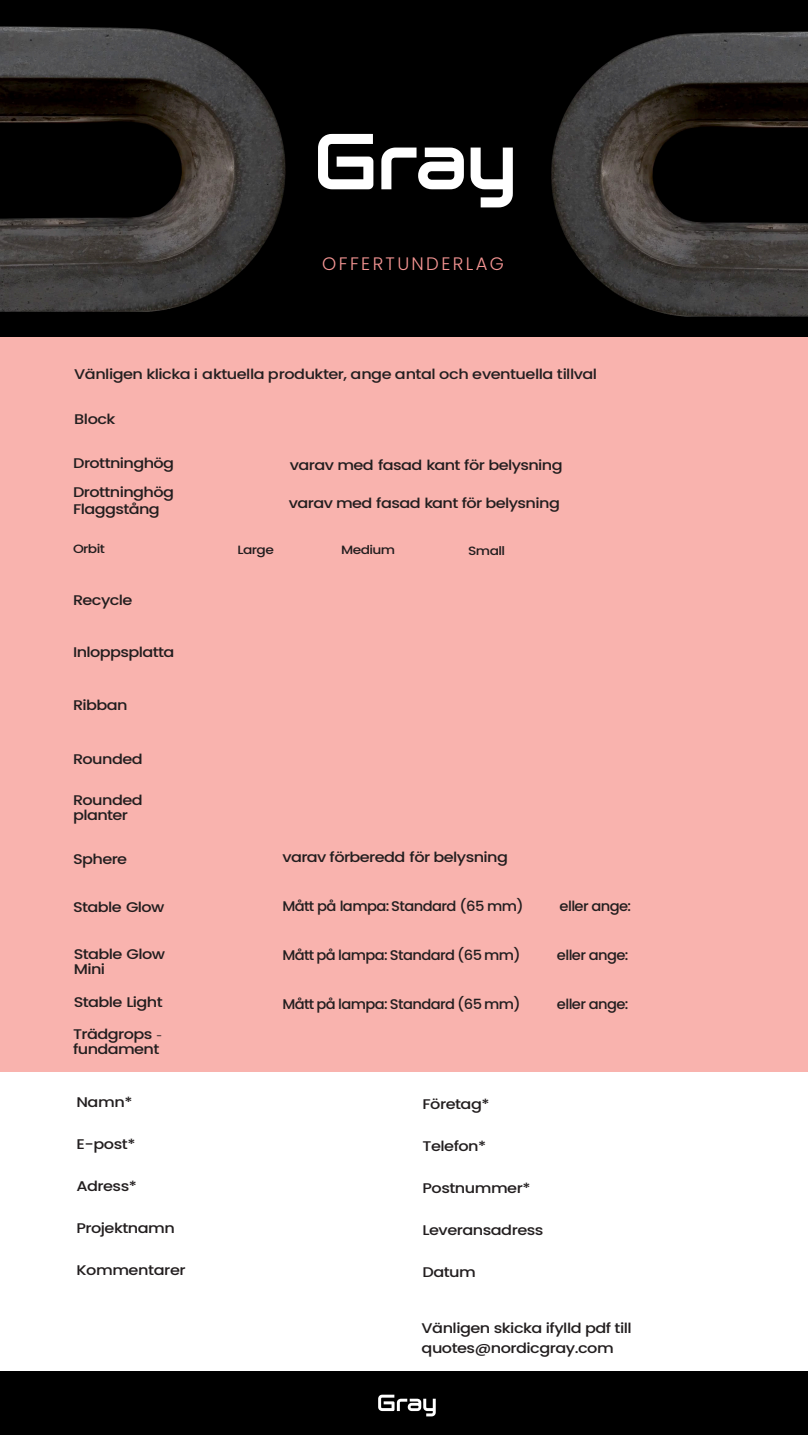
<style>
.page{position:relative;width:808px;height:1436px;background:#fff}
.page>*{position:absolute;margin:0;border:0;box-sizing:border-box;transform-origin:0 0}
.t1{font:300 18px "Poppins";letter-spacing:.13em;color:#f59593}
.t2{font:500 14px/15.4px "Poppins";letter-spacing:-.035em;color:#221e1f;scale:1.15 1}
.t3{font:500 14px "Poppins";letter-spacing:-.035em;color:#221e1f;scale:1.05 1}
.t4{font:500 14px "Poppins";letter-spacing:-.03em;color:#231f20;scale:1.15 1}
.t5{font:500 12px "Poppins";letter-spacing:-.045em;color:#221e1f;scale:1.15 1}
.s1{font-size:9px}
</style>
<div class="page">
<img style="left:1px;top:1px;width:400px;height:336px">
<img style="left:401px;top:1px;width:407px;height:337px">
<svg style="left:318px;top:134px;width:195px;height:73px"></svg>
<div style="left:0;top:337px;width:807px;height:735px;background:#f9b3ae"></div>
<div style="left:0;top:1370px;width:808px;height:64px;background:#000"></div>
<svg style="left:378px;top:1394px;width:58px;height:22px"></svg>
<p class="t1" style="left:322px;top:253px;width:183px">OFFERTUNDERLAG</p>
<p class="t4" style="left:74px;top:365px;width:456px">Vänligen klicka i aktuella produkter, ange antal och eventuella tillval</p>
<p class="t2" style="left:74px;top:412px;width:37px">Block</p>
<p class="t2" style="left:73px;top:448px;width:89px;line-height:29.1px">Drottninghög<br>Drottninghög</p>
<p class="t2" style="left:73px;top:501px;width:77px">Flaggstång</p>
<p class="t5" style="left:73px;top:542px;width:29px">Orbit</p>
<p class="t2" style="left:290px;top:457px;width:239px">varav med fasad kant för belysning</p>
<p class="t2" style="left:289px;top:495px;width:237px">varav med fasad kant för belysning</p>
<p class="t5" style="left:341px;top:543px;width:48px">Medium</p>
<p class="t5" style="left:468px;top:544px;width:34px">Small</p>
<p class="t5" style="left:238px;top:542px;width:33px">Large</p>
<p class="t2" style="left:73px;top:592px;width:53px">Recycle</p>
<p class="t2" style="left:73px;top:644px;width:90px">Inloppsplatta</p>
<p class="t2" style="left:73px;top:698px;width:49px">Ribban</p>
<p class="t2" style="left:73px;top:751px;width:62px">Rounded</p>
<p class="t2" style="left:73px;top:792px;width:62px">Rounded planter</p>
<p class="t2" style="left:73px;top:851px;width:49px">Sphere</p>
<p class="t2" style="left:73px;top:899px;width:81px">Stable Glow</p>
<p class="t2" style="left:74px;top:945px;width:81px">Stable Glow<br>Mini</p>
<p class="t2" style="left:74px;top:994px;width:79px">Stable Light</p>
<p class="t2" style="left:73px;top:1026px;width:79px">Trädgrops <span class="s1">- </span>fundament</p>
<p class="t2" style="left:76px;top:1094px;width:50px">Namn*</p>
<p class="t2" style="left:76px;top:1136px;width:53px">E-post*</p>
<p class="t2" style="left:76px;top:1178px;width:54px">Adress*</p>
<p class="t2" style="left:76px;top:1220px;width:87px">Projektnamn</p>
<p class="t2" style="left:76px;top:1262px;width:97px">Kommentarer</p>
<p class="t2" style="left:282px;top:849px;width:198px">varav förberedd för belysning</p>
<p class="t3" style="left:282px;top:897px;width:231px">Mått på lampa: Standard (65 mm)</p>
<p class="t3" style="left:559px;top:897px;width:70px">eller ange:</p>
<p class="t3" style="left:282px;top:946px;width:229px">Mått på lampa: Standard (65 mm)</p>
<p class="t3" style="left:557px;top:946px;width:70px">eller ange:</p>
<p class="t3" style="left:282px;top:995px;width:229px">Mått på lampa: Standard (65 mm)</p>
<p class="t3" style="left:557px;top:995px;width:70px">eller ange:</p>
<p class="t2" style="left:422px;top:1096px;width:60px">Företag*</p>
<p class="t2" style="left:422px;top:1138px;width:57px">Telefon*</p>
<p class="t2" style="left:422px;top:1180px;width:95px">Postnummer*</p>
<p class="t2" style="left:422px;top:1222px;width:107px">Leveransadress</p>
<p class="t2" style="left:422px;top:1264px;width:48px">Datum</p>
<p class="t2" style="left:421px;top:1318px;width:184px;line-height:19.3px">Vänligen skicka ifylld pdf till quotes@nordicgray.com</p>
</div>
